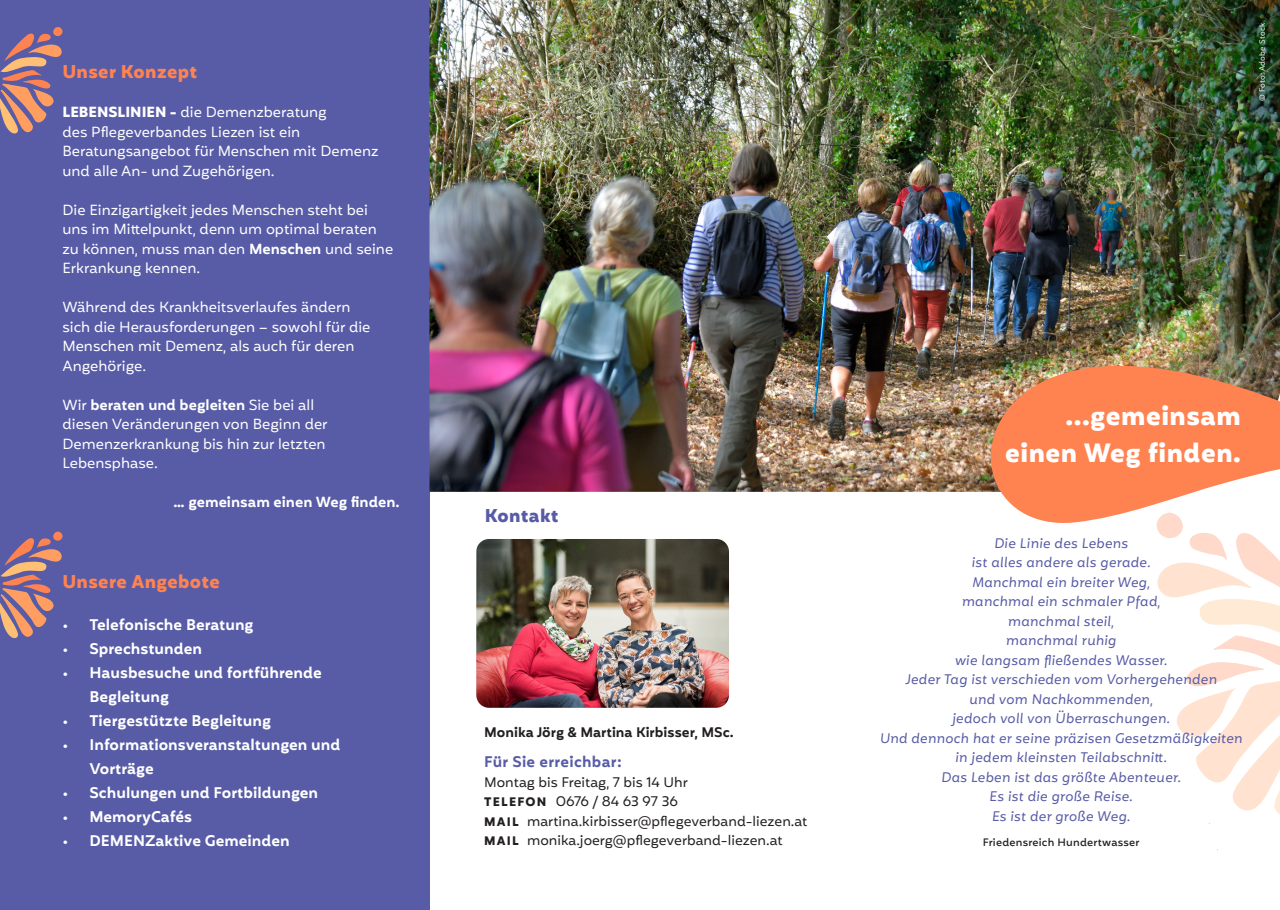
<style>
.page{position:relative;width:1280px;height:910px;background:#fff}
.page>*{position:absolute;margin:0;border:0;box-sizing:border-box;transform-origin:0 0}
.t1{font:700 25.65px "Mohr";letter-spacing:.02em;color:#fff}
.t2{font:700 18px "Mohr";letter-spacing:.02em;color:#ff8351}
.t3{font:700 18px "Mohr";letter-spacing:.02em;color:#585ca6}
.t4{font:600 15px/24px "Mohr";color:#fff}
.t5{font:600 15px "Mohr";letter-spacing:.02em;color:#585ca6}
.t6{font:14.25px/19.5px "Mohr";color:#fff}
.t7{font:600 14.25px "Mohr";color:#fff}
.t8{font:italic 13.5px "Mohr";letter-spacing:.02em;color:#585ca6}
.t9{font:13.5px "Mohr";color:#231f20}
.t10{font:600 13.5px "Mohr";color:#231f20}
.Absatzformat_1{font:500 10.5px "Mohr";letter-spacing:.02em;color:#231f20}
.t11{font:7.5px "Mohr";letter-spacing:.015em;color:#fff}
.s1{font-weight:700}
.s2{font-weight:600}
.s3{font-weight:700;font-size:12px}
</style>
<div class="page">
<svg style="left:1157px;top:531px;width:123px;height:283px"></svg>
<div style="left:0;top:0;width:429px;height:910px;background:#585ca6"></div>
<img style="left:429px;top:0;width:851px;height:492px">
<img style="left:961px;top:332px;width:319px;height:199px">
<img style="left:476px;top:539px;width:253px;height:169px">
<svg style="left:0;top:531px;width:63px;height:111px"></svg>
<svg style="left:0;top:27px;width:63px;height:111px"></svg>
<p class="t2" style="left:63px;top:62px;width:136px">Unser Konzept</p>
<p class="t6" style="left:63px;top:103px;width:317px"><span class="s1">LEBENSLINIEN -</span> die Demenzberatung<br>des Pflegeverbandes Liezen ist ein Beratungsangebot für Menschen mit Demenz und alle An- und Zugehörigen.</p>
<p class="t6" style="left:63px;top:200px;width:332px">Die Einzigartigkeit jedes Menschen steht bei uns im Mittelpunkt, denn um optimal beraten zu können, muss man den <span class="s2">Menschen</span> und seine Erkrankung kennen.</p>
<p class="t6" style="left:63px;top:298px;width:309px">Während des Krankheitsverlaufes ändern sich die Herausforderungen – sowohl für die Menschen mit Demenz, als auch für deren Angehörige.</p>
<p class="t6" style="left:63px;top:395px;width:267px">Wir <span class="s2">beraten und begleiten</span> Sie bei all diesen Veränderungen von Beginn der<br>Demenzerkrankung bis hin zur letzten<br>Lebensphase.</p>
<p class="t7" style="left:174px;top:494px;width:228px">… gemeinsam einen Weg finden.</p>
<p class="t2" style="left:63px;top:571px;width:159px">Unsere Angebote</p>
<p class="t4" style="left:63px;top:613px;width:193px">• Telefonische Beratung</p>
<p class="t4" style="left:63px;top:637px;width:141px">• Sprechstunden</p>
<p class="t4" style="left:90px;top:661px;width:234px;text-indent:-27px">• Hausbesuche und fortführende<br>Begleitung</p>
<p class="t4" style="left:63px;top:709px;width:210px">• Tiergestützte Begleitung</p>
<p class="t4" style="left:90px;top:733px;width:252px;text-indent:-27px">• Informationsveranstaltungen und<br>Vorträge</p>
<p class="t4" style="left:63px;top:781px;width:257px">• Schulungen und Fortbildungen</p>
<p class="t4" style="left:63px;top:805px;width:131px">• MemoryCafés</p>
<p class="t4" style="left:63px;top:829px;width:229px">• DEMENZaktive Gemeinden</p>
<p class="t11" style="left:1258px;top:101px;width:79px;rotate:-90deg">© Foto: Adobe Stock</p>
<p class="t3" style="left:485px;top:505px;width:75px">Kontakt</p>
<p class="t10" style="left:484px;top:725px;width:251px">Monika Jörg &amp; Martina Kirbisser, MSc.</p>
<p class="t5" style="left:484px;top:753px;width:139px">Für Sie erreichbar:</p>
<p class="t9" style="left:484px;top:774px;width:205px">Montag bis Freitag, 7 bis 14 Uhr</p>
<p class="t9" style="left:484px;top:794px;width:195px"><span class="s3">TELEFON</span> 0676 / 84 63 97 36</p>
<p class="t9" style="left:484px;top:813px;width:325px"><span class="s3">MAIL</span> martina.kirbisser@pflegeverband-liezen.at</p>
<p class="t9" style="left:484px;top:833px;width:300px"><span class="s3">MAIL</span> monika.joerg@pflegeverband-liezen.at</p>
<p class="t1" style="left:1065px;top:402px;width:177px">...gemeinsam</p>
<p class="t1" style="left:1005px;top:438px;width:237px">einen Weg finden.</p>
<p class="t8" style="left:994px;top:535px;width:135px">Die Linie des Lebens</p>
<p class="t8" style="left:971px;top:554px;width:181px">ist alles andere als gerade.</p>
<p class="t8" style="left:972px;top:574px;width:179px">Manchmal ein breiter Weg,</p>
<p class="t8" style="left:962px;top:593px;width:200px">manchmal ein schmaler Pfad,</p>
<p class="t8" style="left:1008px;top:613px;width:108px">manchmal steil,</p>
<p class="t8" style="left:1006px;top:632px;width:112px">manchmal ruhig</p>
<p class="t8" style="left:955px;top:652px;width:214px">wie langsam fließendes Wasser.</p>
<p class="t8" style="left:905px;top:671px;width:313px">Jeder Tag ist verschieden vom Vorhergehenden</p>
<p class="t8" style="left:969px;top:691px;width:185px">und vom Nachkommenden,</p>
<p class="t8" style="left:952px;top:710px;width:219px">jedoch voll von Überraschungen.</p>
<p class="t8" style="left:880px;top:730px;width:364px">Und dennoch hat er seine präzisen Gesetzmäßigkeiten</p>
<p class="t8" style="left:955px;top:749px;width:213px">in jedem kleinsten Teilabschnitt.</p>
<p class="t8" style="left:941px;top:769px;width:241px">Das Leben ist das größte Abenteuer.</p>
<p class="t8" style="left:989px;top:788px;width:145px">Es ist die große Reise.</p>
<p class="t8" style="left:992px;top:808px;width:140px">Es ist der große Weg.</p>
<p class="Absatzformat_1" style="left:983px;top:836px;width:158px">Friedensreich Hundertwasser</p>
</div>
